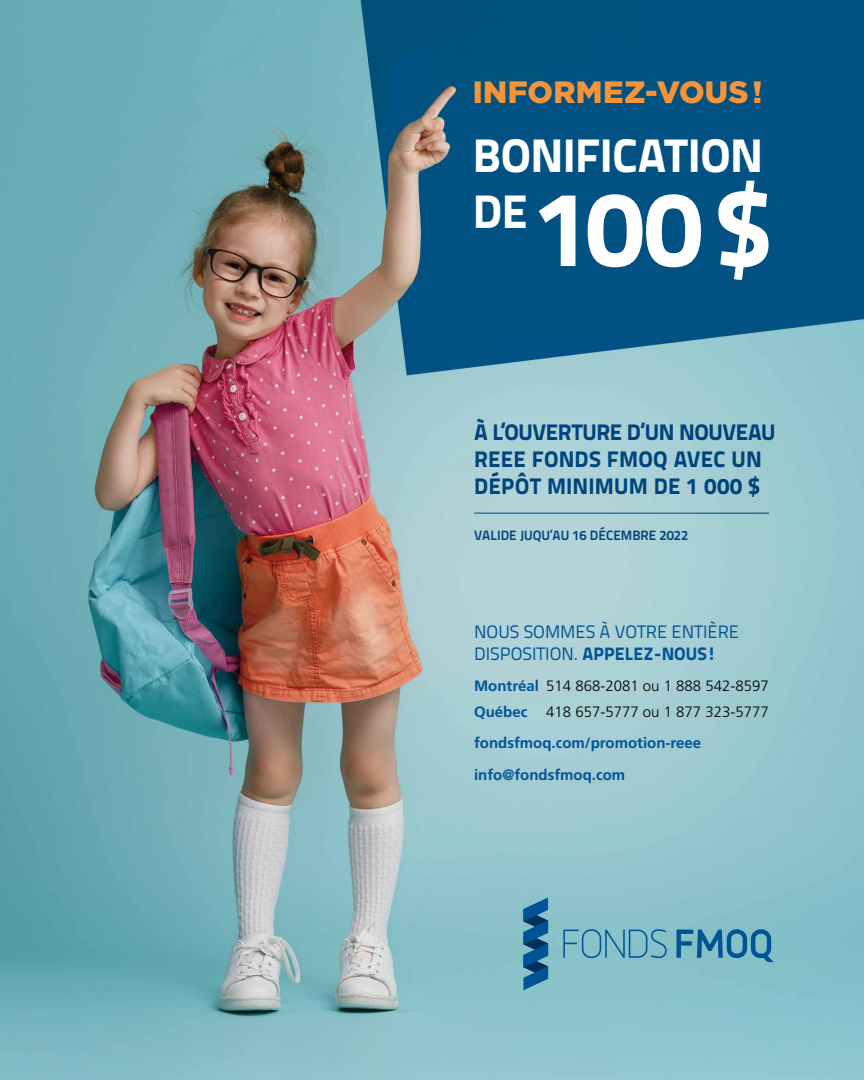
<style>
.page{position:relative;width:864px;height:1080px;background:#fff}
.page>*{position:absolute;margin:0;border:0;box-sizing:border-box;transform-origin:0 0}
.t1{font:800 106.8px "Titillium Text 22 L";color:#fff}
.t2{font:800 47.1px "Titillium Text 22 L";letter-spacing:-.01em;color:#fff}
.t3{font:800 47.1px "Titillium Text 22 L";color:#fff}
.t4{font:900 30.75px "Gotham";letter-spacing:.01em;color:#f79439}
.t5{font:800 22.5px/27px "Titillium Text 22 L";letter-spacing:.005em;color:#005496}
.t6{font:18px/22px "Titillium Text 22 L";color:#005496}
.t7{font:300 15px/25.2px "Frutiger LT Pro";color:#000}
.t8{font:700 15px/31.5px "Frutiger LT Pro";color:#005496}
.t9{font:700 13.5px "Titillium Text 22 L";color:#005496}
.s1{font-weight:800}
.s2{font-weight:700;color:#005496}
</style>
<div class="page">
<img style="left:0;top:0;width:864px;height:1080px">
<hr style="left:474px;top:513px;width:295px;height:1px;background:#005496">
<svg style="left:563px;top:929px;width:104px;height:29px;background:#6dadbe"></svg>
<svg style="left:676px;top:929px;width:98px;height:33px;background:#5196b3"></svg>
<svg style="left:523px;top:897px;width:25px;height:93px;background:#276c9a"></svg>
<h3 class="t4" style="left:473px;top:75px;width:291px">INFORMEZ-VOUS !</h3>
<h2 class="t2" style="left:473px;top:118px;width:292px">BONIFICATION</h2>
<h2 class="t3" style="left:473px;top:175px;width:57px">DE</h2>
<h1 class="t1" style="left:536px;top:145px;width:237px">100$</h1>
<h3 class="t5" style="left:474px;top:417px;width:303px">À L’OUVERTURE D’UN NOUVEAU<br>REEE FONDS FMOQ AVEC UN<br>DÉPÔT MINIMUM DE 1 000 $</h3>
<p class="t9" style="left:474px;top:525px;width:216px">VALIDE JUQU’AU 16 DÉCEMBRE 2022</p>
<p class="t6" style="left:474px;top:620px;width:266px">NOUS SOMMES À VOTRE ENTIÈRE<br>DISPOSITION. <span class="s1">APPELEZ-NOUS!</span></p>
<p class="t7" style="left:474px;top:674px;width:296px"><span class="s2">Montréal</span> 514 868-2081 ou 1 888 542-8597<br><span class="s2">Québec</span> 418 657-5777 ou 1 877 323-5777</p>
<p class="t8" style="left:474px;top:727px;width:228px">fondsfmoq.com/promotion-reee info@fondsfmoq.com</p>
</div>
